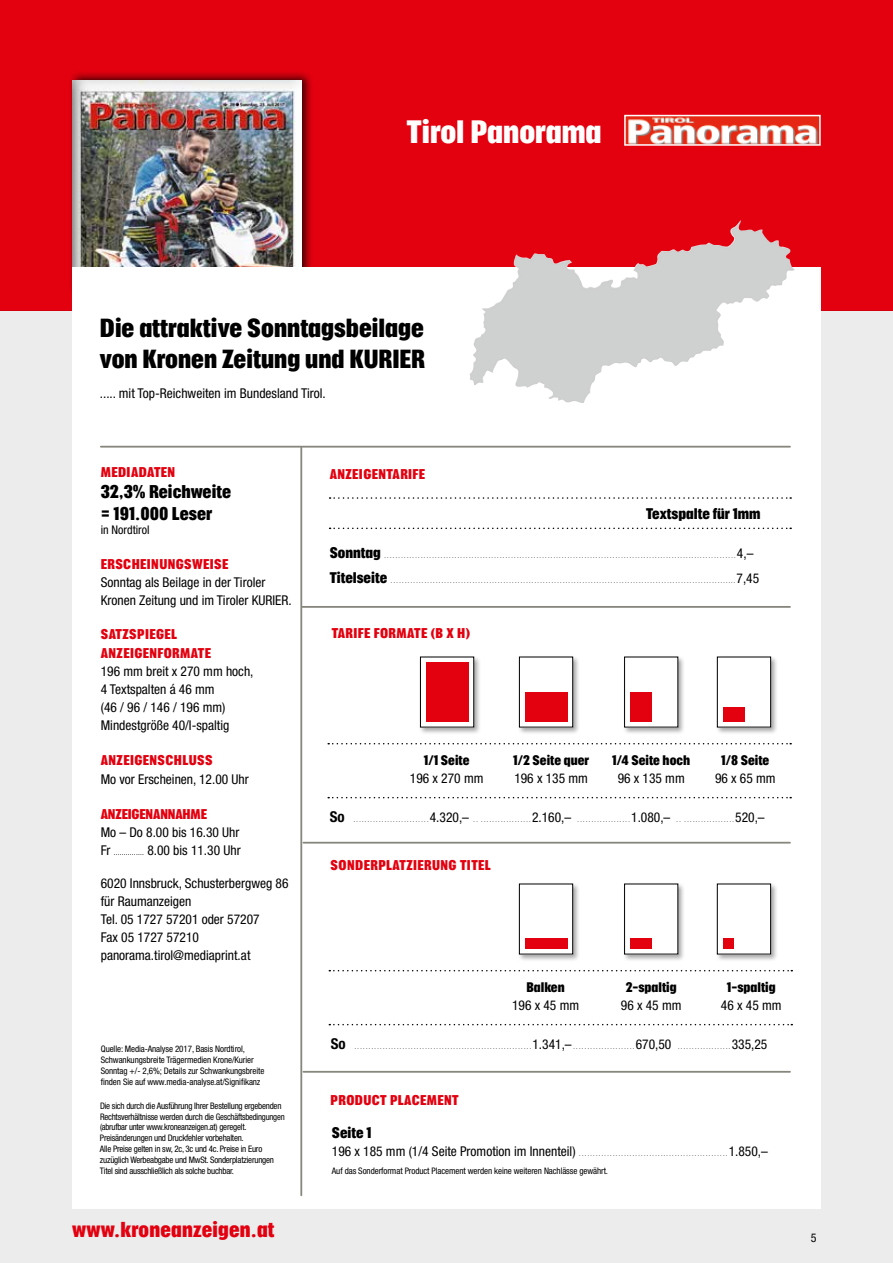
<style>
.page{position:relative;width:893px;height:1263px;background:#fff}
.page>*{position:absolute;margin:0;border:0;box-sizing:border-box;transform-origin:0 0}
.t1{font:700 condensed 31.5px "Placard";color:#fff}
.t2{font:700 condensed 25.5px/30.6px "Placard";color:#000}
.t3{font:700 condensed 21px "Placard";letter-spacing:.01em;color:#e3000f}
.t4{font:700 condensed 18px/21.6px "Placard";color:#000}
.t5{font:700 condensed 15px "Placard";color:#000}
.t6{font:700 condensed 15px "Helvetica Neue";color:#000}
.t7{font:700 condensed 13.8px/19.5px "Placard";letter-spacing:.03em;color:#e3000f}
.t8{font:700 condensed 13.8px "Placard";letter-spacing:-.01em;color:#e3000f}
.t9{font:condensed 13.5px/18px "Helvetica Neue";color:#000}
.t10{font:700 condensed 13.5px "Placard";color:#000}
.t11{font:condensed 12px "Helvetica Neue";color:#000}
.t12{font:condensed 9px/10.8px "Helvetica Neue";letter-spacing:-.025em;color:#000}
.t13{font:condensed 6px "Helvetica Neue";color:#000}
.s1{font-size:7.5px}
</style>
<div class="page">
<div style="left:0;top:0;width:893px;height:310px;background:#e3000f"></div>
<div style="left:0;top:310px;width:893px;height:953px;background:#ececed"></div>
<div style="left:68px;top:71px;width:246px;height:226px;background:#000;opacity:.75"></div>
<div style="left:72px;top:81px;width:230px;height:211px;background:#000;opacity:.75"></div>
<div style="left:72px;top:268px;width:749px;height:941px;background:#fff"></div>
<hr style="left:300px;top:447px;width:2px;height:748px;background:#87867c">
<hr style="left:101px;top:446px;width:689px;height:2px;background:#87867c">
<svg style="left:328px;top:797px;width:463px;height:1px"></svg>
<svg style="left:328px;top:743px;width:463px;height:1px"></svg>
<hr style="left:302px;top:606px;width:488px;height:2px;background:#87867c">
<div style="left:419px;top:655px;width:62px;height:80px;background:#000;opacity:.35"></div>
<div style="left:420px;top:657px;width:54px;height:70px;background:#fff"></div>
<div style="left:426px;top:662px;width:42px;height:60px;background:#e3000f"></div>
<div style="left:517px;top:655px;width:63px;height:80px;background:#000;opacity:.35"></div>
<div style="left:519px;top:657px;width:54px;height:70px;background:#fff"></div>
<div style="left:519px;top:657px;width:54px;height:70px;border:1px solid #000"></div>
<div style="left:525px;top:692px;width:42px;height:30px;background:#e3000f"></div>
<div style="left:623px;top:655px;width:62px;height:80px;background:#000;opacity:.35"></div>
<div style="left:625px;top:657px;width:53px;height:70px;background:#fff"></div>
<div style="left:630px;top:692px;width:22px;height:30px;background:#e3000f"></div>
<div style="left:715px;top:655px;width:63px;height:80px;background:#000;opacity:.35"></div>
<div style="left:717px;top:657px;width:54px;height:70px;background:#fff"></div>
<div style="left:717px;top:657px;width:54px;height:70px;border:1px solid #000"></div>
<div style="left:723px;top:707px;width:21px;height:15px;background:#e3000f"></div>
<hr style="left:303px;top:1071px;width:487px;height:2px;background:#87867c">
<svg style="left:330px;top:528px;width:461px;height:1px"></svg>
<svg style="left:330px;top:497px;width:461px;height:2px"></svg>
<img style="left:469px;top:226px;width:267px;height:160px">
<img style="left:627px;top:118px;width:191px;height:25px">
<div style="left:624px;top:115px;width:197px;height:31px;border:2px solid #fff"></div>
<hr style="left:303px;top:842px;width:487px;height:1px;background:#87867c">
<svg style="left:329px;top:1024px;width:463px;height:1px"></svg>
<svg style="left:329px;top:970px;width:463px;height:1px"></svg>
<div style="left:517px;top:882px;width:63px;height:80px;background:#000;opacity:.35"></div>
<div style="left:519px;top:884px;width:54px;height:70px;background:#fff"></div>
<div style="left:519px;top:884px;width:54px;height:70px;border:1px solid #000"></div>
<div style="left:525px;top:938px;width:42px;height:11px;background:#e3000f"></div>
<div style="left:623px;top:882px;width:62px;height:80px;background:#000;opacity:.35"></div>
<div style="left:625px;top:884px;width:53px;height:70px;background:#fff"></div>
<div style="left:630px;top:938px;width:21px;height:11px;background:#e3000f"></div>
<div style="left:715px;top:882px;width:63px;height:80px;background:#000;opacity:.35"></div>
<div style="left:717px;top:884px;width:54px;height:70px;background:#fff"></div>
<div style="left:717px;top:884px;width:54px;height:70px;border:1px solid #000"></div>
<div style="left:723px;top:938px;width:10px;height:11px;background:#e3000f"></div>
<h1 class="t1" style="left:407px;top:115px;width:196px">Tirol Panorama</h1>
<h2 class="t2" style="left:100px;top:312px;width:327px">Die attraktive Sonntagsbeilage von Kronen Zeitung und KURIER</h2>
<h3 class="t9" style="left:100px;top:384px;width:227px">..... mit Top-Reichweiten im Bundesland Tirol.</h3>
<h3 class="t7" style="left:101px;top:462px;width:76px">MEDIADATEN</h3>
<h3 class="t4" style="left:101px;top:481px;width:132px">32,3% Reichweite = 191.000 Leser</h3>
<h3 class="t11" style="left:101px;top:523px;width:50px">in Nordtirol</h3>
<h3 class="t7" style="left:101px;top:554px;width:129px">ERSCHEINUNGSWEISE</h3>
<h3 class="t9" style="left:101px;top:573px;width:192px">Sonntag als Beilage in der Tiroler<br>Kronen Zeitung und im Tiroler KURIER.</h3>
<h3 class="t7" style="left:101px;top:624px;width:112px">SATZSPIEGEL<br>ANZEIGENFORMATE</h3>
<h3 class="t9" style="left:101px;top:662px;width:154px">196 mm breit x 270 mm hoch,<br>4 Textspalten á 46 mm<br>(46 / 96 / 146 / 196 mm)<br>Mindestgröße 40/I-spaltig</h3>
<h3 class="t7" style="left:101px;top:750px;width:113px">ANZEIGENSCHLUSS</h3>
<h3 class="t9" style="left:101px;top:770px;width:150px">Mo vor Erscheinen, 12.00 Uhr</h3>
<h3 class="t8" style="left:101px;top:806px;width:108px">ANZEIGENANNAHME</h3>
<h3 class="t9" style="left:101px;top:823px;width:141px">Mo – Do 8.00 bis 16.30 Uhr<br>Fr <span class="s1">...............</span> 8.00 bis 11.30 Uhr</h3>
<h3 class="t9" style="left:101px;top:874px;width:189px">6020 Innsbruck, Schusterbergweg 86 für Raumanzeigen<br>Tel. 05 1727 57201 oder 57207<br>Fax 05 1727 57210 panorama.tirol@mediaprint.at</h3>
<p class="t12" style="left:101px;top:1043px;width:165px">Quelle: Media-Analyse 2017, Basis Nordtirol, Schwankungsbreite Trägermedien Krone/Kurier Sonntag +/- 2,6%; Details zur Schwankungsbreite finden Sie auf www.media-analyse.at/Signifikanz</p>
<p class="t12" style="left:100px;top:1100px;width:186px">Die sich durch die Ausführung Ihrer Bestellung ergebenden Rechtsverhältnisse werden durch die Geschäftsbedingungen (abrufbar unter www.kroneanzeigen.at) geregelt.<br>Preisänderungen und Druckfehler vorbehalten.<br>Alle Preise gelten in sw, 2c, 3c und 4c. Preise in Euro zuzüglich Werbeabgabe und MwSt. Sonderplatzierungen Titel sind ausschließlich als solche buchbar.</p>
<h3 class="t3" style="left:72px;top:1218px;width:204px">www.kroneanzeigen.at</h3>
<h3 class="t7" style="left:330px;top:464px;width:97px">ANZEIGENTARIFE</h3>
<h3 class="t5" style="left:646px;top:505px;width:116px">Textspalte für 1mm</h3>
<h3 class="t5" style="left:330px;top:544px;width:53px">Sonntag</h3>
<p class="t13" style="left:384px;top:552px;width:353px">.............................................................................................................................</p>
<h3 class="t9" style="left:737px;top:544px;width:18px">4,–</h3>
<h3 class="t5" style="left:330px;top:570px;width:59px">Titelseite</h3>
<p class="t13" style="left:391px;top:577px;width:346px">...........................................................................................................................</p>
<h3 class="t9" style="left:737px;top:569px;width:24px">7,45</h3>
<h3 class="t7" style="left:332px;top:623px;width:140px">TARIFE FORMATE (B X H)</h3>
<h3 class="t10" style="left:424px;top:753px;width:47px">1/1 Seite</h3>
<h3 class="t9" style="left:410px;top:769px;width:75px">196 x 270 mm</h3>
<h3 class="t10" style="left:513px;top:753px;width:77px">1/2 Seite quer</h3>
<h3 class="t9" style="left:514px;top:769px;width:75px">196 x 135 mm</h3>
<h3 class="t10" style="left:612px;top:753px;width:79px">1/4 Seite hoch</h3>
<h3 class="t9" style="left:618px;top:769px;width:69px">96 x 135 mm</h3>
<h3 class="t10" style="left:721px;top:753px;width:50px">1/8 Seite</h3>
<h3 class="t9" style="left:715px;top:769px;width:62px">96 x 65 mm</h3>
<h3 class="t6" style="left:330px;top:808px;width:16px">So</h3>
<p class="t13" style="left:354px;top:817px;width:76px">...........................</p>
<h3 class="t9" style="left:430px;top:808px;width:41px">4.320,–</h3>
<p class="t13" style="left:473px;top:817px;width:59px">.. ..................</p>
<h3 class="t9" style="left:532px;top:808px;width:41px">2.160,–</h3>
<p class="t13" style="left:578px;top:817px;width:54px">...................</p>
<h3 class="t9" style="left:631px;top:808px;width:41px">1.080,–</h3>
<p class="t13" style="left:677px;top:817px;width:59px">.. ..................</p>
<h3 class="t9" style="left:735px;top:808px;width:31px">520,–</h3>
<h3 class="t7" style="left:331px;top:855px;width:162px">SONDERPLATZIERUNG TITEL</h3>
<h3 class="t10" style="left:527px;top:980px;width:40px">Balken</h3>
<h3 class="t9" style="left:512px;top:996px;width:69px">196 x 45 mm</h3>
<h3 class="t10" style="left:626px;top:980px;width:52px">2-spaltig</h3>
<h3 class="t9" style="left:621px;top:996px;width:62px">96 x 45 mm</h3>
<h3 class="t10" style="left:727px;top:980px;width:50px">1-spaltig</h3>
<h3 class="t9" style="left:721px;top:996px;width:62px">46 x 45 mm</h3>
<h3 class="t6" style="left:331px;top:1035px;width:16px">So</h3>
<p class="t13" style="left:355px;top:1043px;width:178px">...............................................................</p>
<h3 class="t9" style="left:532px;top:1035px;width:41px">1.341,–</h3>
<p class="t13" style="left:573px;top:1043px;width:62px">......................</p>
<h3 class="t9" style="left:636px;top:1035px;width:37px">670,50</h3>
<p class="t13" style="left:678px;top:1043px;width:54px">...................</p>
<h3 class="t9" style="left:732px;top:1035px;width:37px">335,25</h3>
<h3 class="t7" style="left:331px;top:1090px;width:130px">PRODUCT PLACEMENT</h3>
<h3 class="t5" style="left:332px;top:1124px;width:41px">Seite 1</h3>
<h3 class="t9" style="left:332px;top:1141px;width:245px">196 x 185 mm (1/4 Seite Promotion im Innenteil)</h3>
<p class="t13" style="left:579px;top:1150px;width:150px">.....................................................</p>
<h3 class="t9" style="left:729px;top:1141px;width:41px">1.850,–</h3>
<p class="t12" style="left:332px;top:1165px;width:278px">Auf das Sonderformat Product Placement werden keine weiteren Nachlässe gewährt.</p>
<h3 class="t11" style="left:811px;top:1231px;width:7px">5</h3>
</div>
